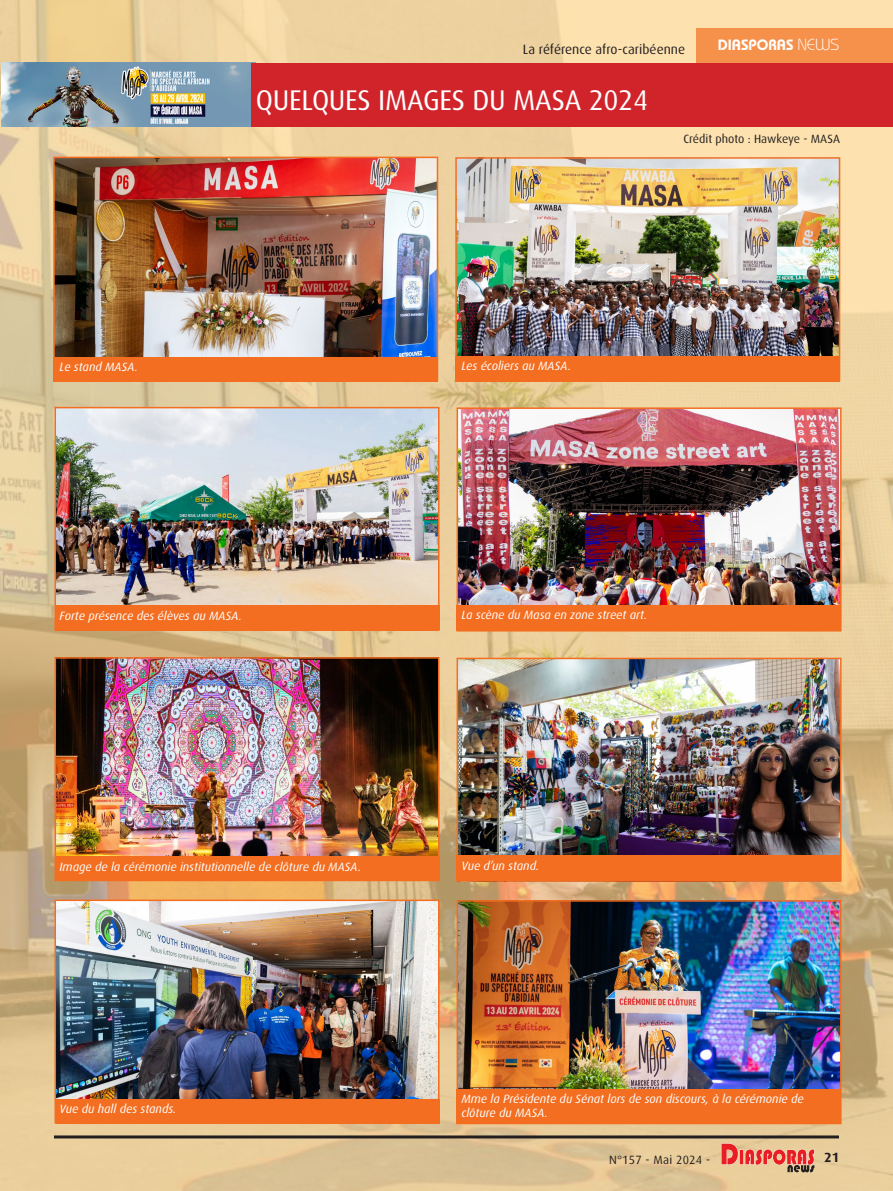
<style>
.page{position:relative;width:893px;height:1191px;background:#fff}
.page>*{position:absolute;margin:0;border:0;box-sizing:border-box;transform-origin:0 0}
.t1{font:28.5px "Dax";letter-spacing:-.01em;color:#fff}
.t2{font:600 15px "Bauhaus";color:#fff}
.t3{font:13.5px "Dax";color:#231f20}
.t4{font:700 13.5px "Dax";color:#231f20}
.t5{font:italic 12px/13.5px "Dax";color:#fff}
.t6{font:12px "Dax";color:#231f20}
.t7{font:12px "Dax";letter-spacing:.02em;color:#231f20}
.s1{font-weight:300}
</style>
<div class="page">
<img style="left:0;top:0;width:893px;height:1191px">
<hr style="left:54px;top:1135px;width:785px;height:3px;background:#231f20">
<svg style="left:721px;top:1143px;width:93px;height:29px;background:#e08971"></svg>
<img style="left:1px;top:63px;width:250px;height:64px">
<div style="left:251px;top:63px;width:642px;height:64px;background:#d1232a"></div>
<div style="left:696px;top:28px;width:197px;height:35px;background:#f6914b"></div>
<img style="left:56px;top:160px;width:379px;height:197px">
<div style="left:53px;top:157px;width:385px;height:224px;border:2px solid #f36e21"></div>
<img style="left:458px;top:160px;width:379px;height:196px">
<div style="left:455px;top:157px;width:385px;height:224px;border:2px solid #f36e21"></div>
<img style="left:58px;top:410px;width:378px;height:195px">
<div style="left:55px;top:407px;width:384px;height:224px;border:2px solid #f36e21"></div>
<img style="left:460px;top:410px;width:379px;height:195px">
<div style="left:457px;top:407px;width:385px;height:224px;border:2px solid #f36e21"></div>
<img style="left:58px;top:660px;width:378px;height:196px">
<div style="left:55px;top:657px;width:384px;height:224px;border:2px solid #f36e21"></div>
<img style="left:460px;top:660px;width:379px;height:196px">
<div style="left:457px;top:657px;width:385px;height:224px;border:2px solid #f36e21"></div>
<img style="left:58px;top:902px;width:378px;height:197px">
<div style="left:55px;top:899px;width:384px;height:224px;border:2px solid #f36e21"></div>
<img style="left:460px;top:903px;width:379px;height:186px">
<div style="left:457px;top:900px;width:385px;height:224px;border:2px solid #f36e21"></div>
<div style="left:53px;top:357px;width:385px;height:24px;background:#f36e21"></div>
<div style="left:56px;top:605px;width:383px;height:25px;background:#f36e21"></div>
<div style="left:56px;top:856px;width:383px;height:25px;background:#f36e21"></div>
<div style="left:56px;top:1099px;width:383px;height:24px;background:#f36e21"></div>
<div style="left:455px;top:356px;width:385px;height:25px;background:#f36e21"></div>
<div style="left:456px;top:605px;width:385px;height:25px;background:#f36e21"></div>
<div style="left:456px;top:856px;width:385px;height:25px;background:#f36e21"></div>
<div style="left:456px;top:1089px;width:385px;height:34px;background:#f36e21"></div>
<p class="t5" style="left:60px;top:360px;width:80px">Le stand MASA.</p>
<p class="t2" style="left:718px;top:35px;width:123px">DIASPORAS <span class="s1">NEWS</span></p>
<p class="t3" style="left:523px;top:42px;width:164px">La référence afro-caribéenne</p>
<p class="t1" style="left:256px;top:84px;width:394px">QUELQUES IMAGES DU MASA 2024</p>
<p class="t6" style="left:683px;top:133px;width:158px">Crédit photo : Hawkeye - MASA</p>
<p class="t5" style="left:461px;top:359px;width:111px">Les écoliers au MASA.</p>
<p class="t5" style="left:60px;top:609px;width:184px">Forte présence des élèves au MASA.</p>
<p class="t5" style="left:461px;top:608px;width:187px">La scène du Masa en zone street art.</p>
<p class="t5" style="left:60px;top:860px;width:303px">Image de la cérémonie institutionnelle de clôture du MASA.</p>
<p class="t5" style="left:60px;top:1102px;width:118px">Vue du hall des stands.</p>
<p class="t5" style="left:461px;top:859px;width:79px">Vue d’un stand.</p>
<p class="t5" style="left:461px;top:1092px;width:344px">Mme la Présidente du Sénat lors de son discours, à la cérémonie de clôture du MASA.</p>
<p class="t7" style="left:609px;top:1153px;width:103px">N°157 - Mai 2024 -</p>
<p class="t4" style="left:824px;top:1149px;width:17px">21</p>
</div>
